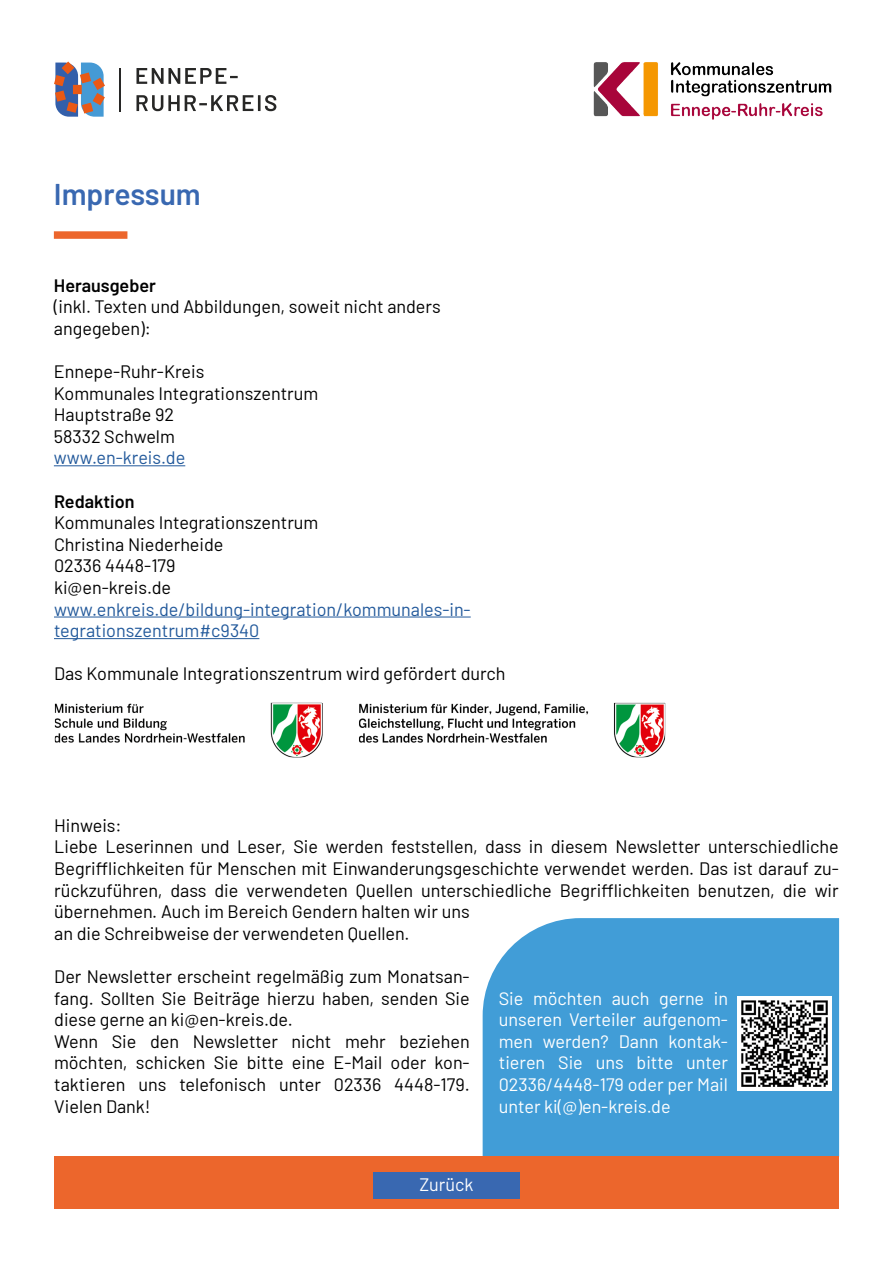
<style>
.page{position:relative;width:893px;height:1263px;background:#fff}
.page>*{position:absolute;margin:0;border:0;box-sizing:border-box;transform-origin:0 0}
.Unterkapitel{font:600 30px "Barlow";color:#3968b1}
.t1{font:18px/21.6px "Barlow";color:#000}
.t2{font:18px/21.6px "Barlow";color:#fff;text-align:justify}
.t3{font:18px/21.6px "Barlow";color:#22599b}
.t4{font:600 18px "Barlow";color:#000}
</style>
<div class="page">
<div style="left:54px;top:231px;width:73px;height:8px;background:#ec662c"></div>
<hr style="left:54px;top:465px;width:131px;height:1px;background:#22599b">
<hr style="left:54px;top:617px;width:417px;height:1px;background:#22599b">
<hr style="left:54px;top:638px;width:205px;height:1px;background:#22599b">
<svg style="left:54px;top:62px;width:51px;height:55px;background:#8a899d"></svg>
<svg style="left:136px;top:68px;width:102px;height:16px"></svg>
<svg style="left:136px;top:95px;width:140px;height:16px"></svg>
<hr style="left:120px;top:68px;width:1px;height:43px;background:#272726">
<svg style="left:54px;top:702px;width:269px;height:56px"></svg>
<svg style="left:359px;top:702px;width:307px;height:56px"></svg>
<div style="left:483px;top:918px;width:356px;height:239px;background:#419dd7"></div>
<img style="left:593px;top:62px;width:239px;height:58px">
<div style="left:54px;top:1157px;width:785px;height:52px;background:#ec662c"></div>
<img style="left:738px;top:996px;width:93px;height:94px">
<div style="left:373px;top:1173px;width:147px;height:26px;background:#3968b1"></div>
<p class="Unterkapitel" style="left:54px;top:172px;width:148px">Impressum</p>
<p class="t4" style="left:54px;top:272px;width:104px">Herausgeber</p>
<p class="t1" style="left:54px;top:295px;width:388px">(inkl. Texten und Abbildungen, soweit nicht anders angegeben):</p>
<p class="t1" style="left:54px;top:359px;width:152px">Ennepe-Ruhr-Kreis</p>
<p class="t1" style="left:54px;top:381px;width:266px">Kommunales Integrationszentrum</p>
<p class="t1" style="left:54px;top:403px;width:122px">Hauptstraße 92</p>
<p class="t1" style="left:54px;top:424px;width:123px">58332 Schwelm</p>
<p class="t3" style="left:54px;top:446px;width:133px">www.en-kreis.de</p>
<p class="t4" style="left:54px;top:488px;width:82px">Redaktion</p>
<p class="t1" style="left:54px;top:511px;width:266px">Kommunales Integrationszentrum</p>
<p class="t1" style="left:54px;top:532px;width:171px">Christina Niederheide</p>
<p class="t1" style="left:54px;top:554px;width:123px">02336 4448-179</p>
<p class="t1" style="left:54px;top:575px;width:119px">ki@en-kreis.de</p>
<p class="t3" style="left:54px;top:597px;width:418px">www.enkreis.de/bildung-integration/kommunales-in&shy;tegrationszentrum#c9340</p>
<p class="t1" style="left:54px;top:662px;width:453px">Das Kommunale Integrationszentrum wird gefördert durch</p>
<p class="t1" style="left:54px;top:813px;width:69px">Hinweis:</p>
<p class="t1" style="left:54px;top:835px;width:786px">Liebe Leserinnen und Leser, Sie werden feststellen, dass in diesem Newsletter unterschiedliche Begrifflichkeiten für Menschen mit Einwanderungsgeschichte verwendet werden. Das ist darauf zu&shy;rückzuführen, dass die verwendeten Quellen unterschiedliche Begrifflichkeiten benutzen, die wir übernehmen. Auch im Bereich Gendern halten wir uns<br>an die Schreibweise der verwendeten Quellen.</p>
<p class="t1" style="left:54px;top:964px;width:417px;text-align:justify">Der Newsletter erscheint regelmäßig zum Monatsan&shy;fang. Sollten Sie Beiträge hierzu haben, senden Sie diese gerne an ki@en-kreis.de.</p>
<p class="t1" style="left:54px;top:1029px;width:417px;text-align:justify">Wenn Sie den Newsletter nicht mehr beziehen möchten, schicken Sie bitte eine E-Mail oder kon&shy;taktieren uns telefonisch unter 02336 4448-179.<br>Vielen Dank!</p>
<p class="t2" style="left:499px;top:986px;width:231px">Sie möchten auch gerne in unseren Verteiler aufgenom&shy;men werden? Dann kontak&shy;tieren Sie uns bitte unter 02336/4448-179 oder per Mail unter ki(@)en-kreis.de</p>
<p class="t2" style="left:419px;top:1172px;width:56px">Zurück</p>
</div>
